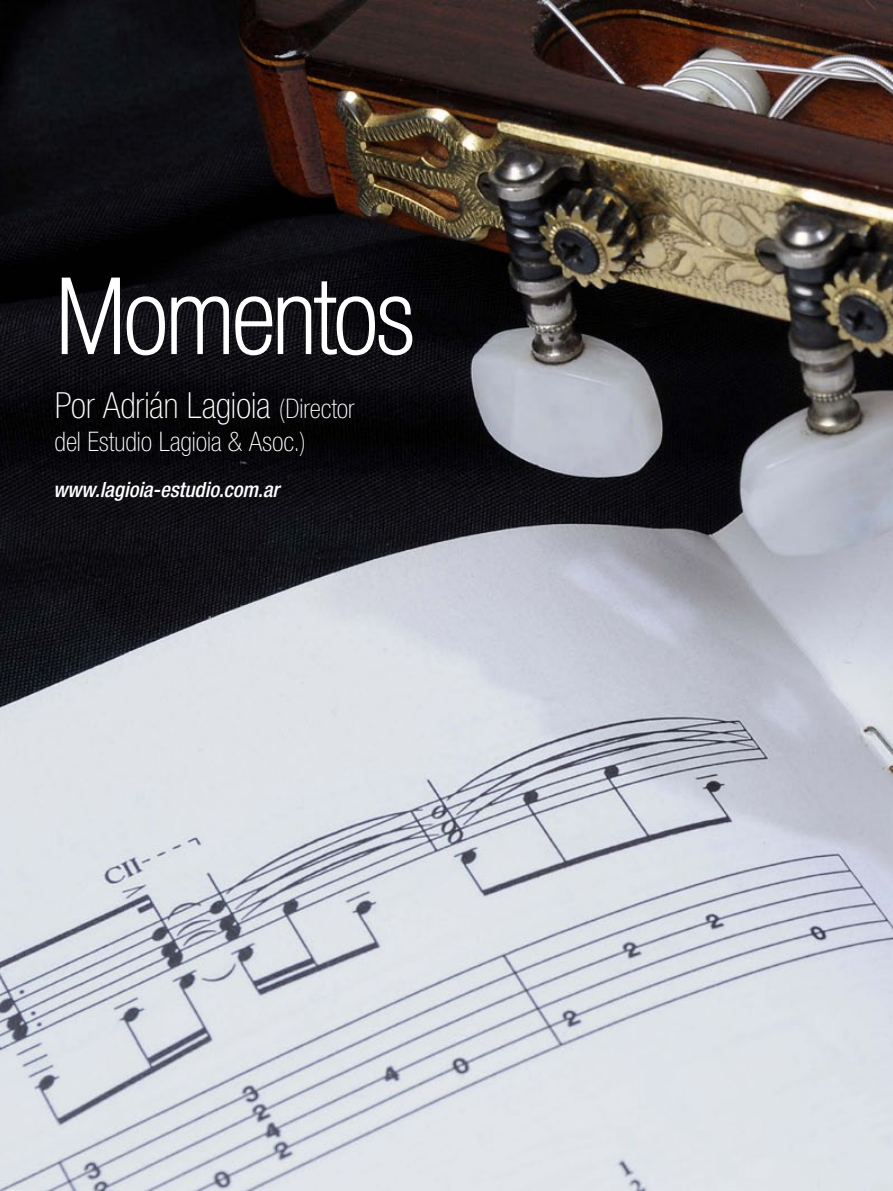
<style>
.page{position:relative;width:893px;height:1191px;background:#fff}
.page>*{position:absolute;margin:0;border:0;box-sizing:border-box;transform-origin:0 0}
.t1{font:100 condensed 105px "Helvetica Neue";letter-spacing:-.02em;color:#fff}
.t2{font:100 condensed 36px "Helvetica Neue";letter-spacing:-.005em;color:#fff}
.t3{font:100 condensed 27px "Helvetica Neue";color:#fff}
.t4{font:italic 500 condensed 21px "Helvetica Neue";color:#fff}
.s1{font-size:27px}
</style>
<div class="page">
<img style="left:0;top:0;width:893px;height:1191px">
<svg style="left:61px;top:277px;width:352px;height:79px;background:#2f2e32"></svg>
<h1 class="t1" style="left:57px;top:257px;width:359px">Momentos</h1>
<h2 class="t2" style="left:55px;top:385px;width:302px">Por Adrián Lagioia <span class="s1">(Director</span></h2>
<p class="t3" style="left:55px;top:426px;width:253px">del Estudio Lagioia &amp; Asoc.)</p>
<p class="t4" style="left:53px;top:477px;width:228px">www.lagioia-estudio.com.ar</p>
</div>
